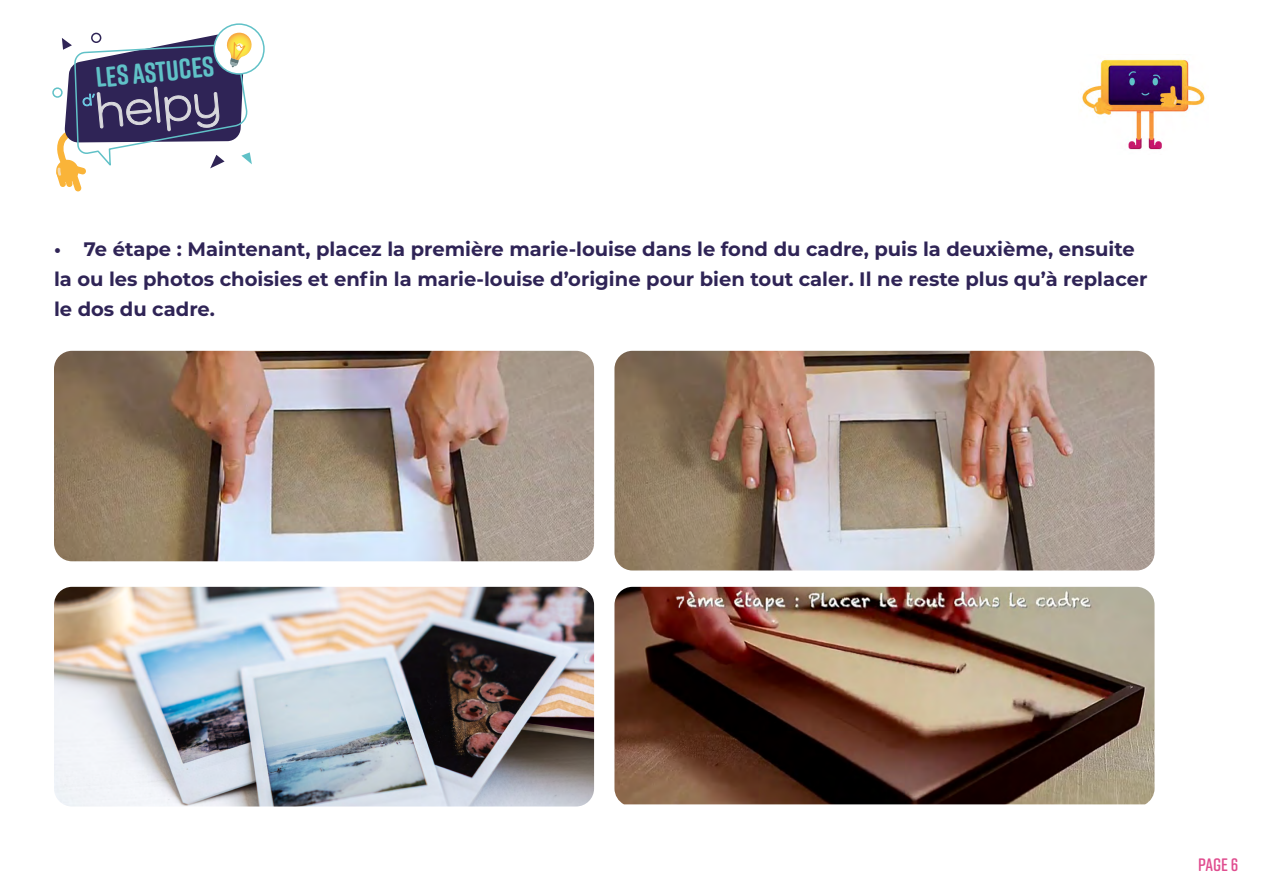
<style>
.page{position:relative;width:1263px;height:893px;background:#fff}
.page>*{position:absolute;margin:0;border:0;box-sizing:border-box;transform-origin:0 0}
.t1{font:49.8px "Como";color:#d8d8dc}
.t2{font:700 28.35px "Rift Soft";color:#60c1c7}
.t3{font:700 19.5px/30px "Montserrat";color:#2f2456}
.t4{font:600 18px "Rift Soft";color:#e04d8f}
</style>
<div class="page">
<svg style="left:214px;top:24px;width:50px;height:50px"></svg>
<div style="left:213px;top:23px;width:52px;height:52px;border:1px solid #60c1c7;border-radius:50%"></div>
<div style="left:219px;top:29px;width:40px;height:40px;background:#fff;border-radius:50%"></div>
<div style="left:52px;top:87px;width:11px;height:11px;border:1px solid #60c1c7;border-radius:50%"></div>
<img style="left:1082px;top:59px;width:124px;height:91px">
<img style="left:54px;top:351px;width:540px;height:210px">
<img style="left:614px;top:351px;width:540px;height:219px">
<img style="left:614px;top:587px;width:540px;height:217px">
<img style="left:54px;top:587px;width:540px;height:219px">
<svg style="left:54px;top:31px;width:199px;height:161px"></svg>
<h2 class="t2" style="left:94px;top:58px;width:120px;rotate:-6deg">les ASTUCES</h2>
<h1 class="t1" style="left:92px;top:82px;width:127px;rotate:-6deg">helpy</h1>
<p class="t3" style="left:54px;top:233px;width:1095px">• 7e étape : Maintenant, placez la première marie-louise dans le fond du cadre, puis la deuxième, ensuite la ou les photos choisies et enfin la marie-louise d’origine pour bien tout caler. Il ne reste plus qu’à replacer le dos du cadre.</p>
<p class="t4" style="left:1198px;top:852px;width:42px">Page 6</p>
</div>
